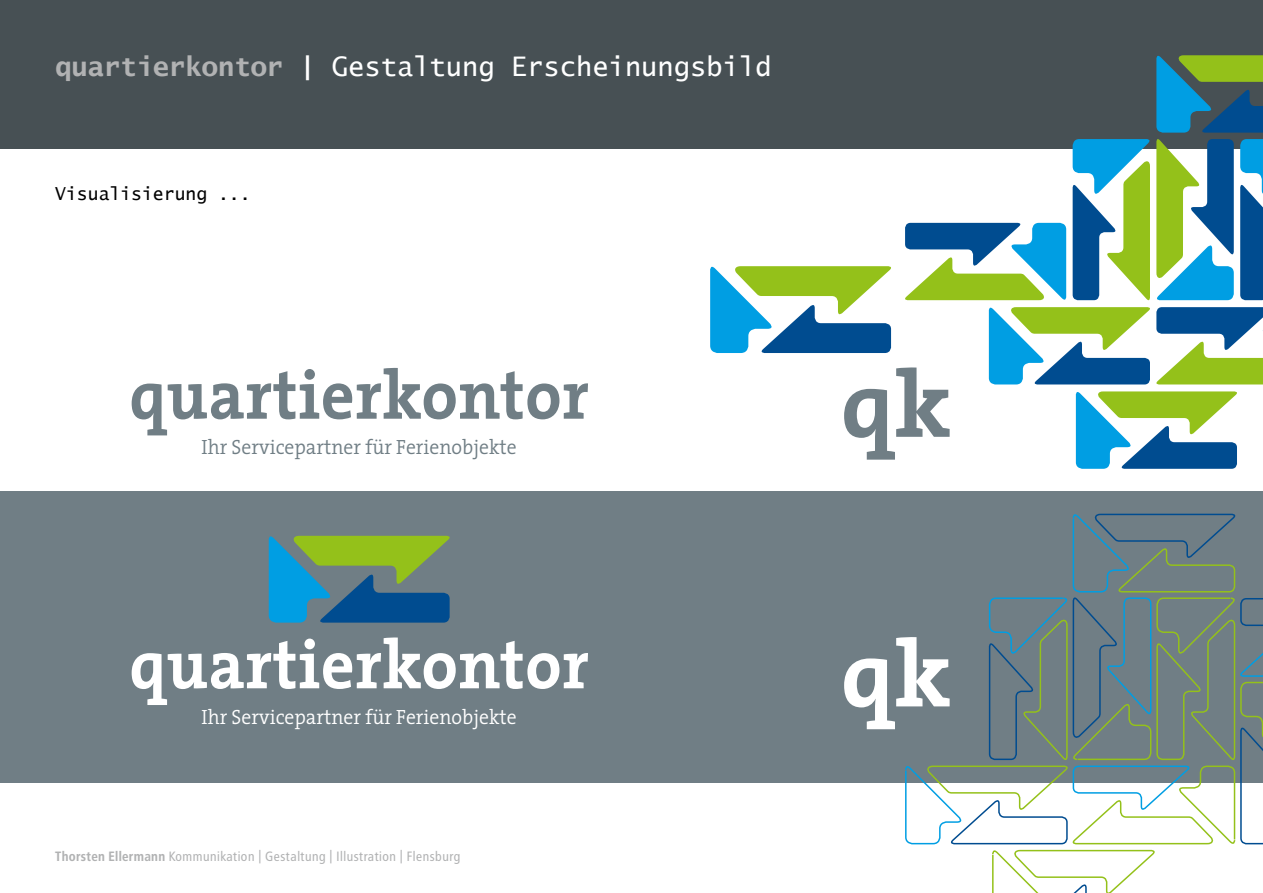
<style>
.page{position:relative;width:1263px;height:893px;background:#fff}
.page>*{position:absolute;margin:0;border:0;box-sizing:border-box;transform-origin:0 0}
.t1{font:700 69.45px "The Serif";letter-spacing:.005em;color:#707e85;scale:.95 1}
.t2{font:700 69.45px "The Serif";letter-spacing:.005em;color:#fff;scale:.95 1}
.t3{font:27px "Lucida Sans Typewriter";color:#fff}
.t4{font:300 20.7px "The Serif";color:#707e85;scale:.95 1}
.t5{font:300 20.7px "The Serif";color:#fff;scale:.95 1}
.t6{font:18px "Lucida Sans Typewriter";color:#000}
.t7{font:13.5px "Transit";color:#b1b2b3}
.s1{font-weight:700;color:#b1b2b3}
.s2{font-weight:700}
</style>
<div class="page">
<div style="left:0;top:491px;width:1263px;height:291px;background:#707e85"></div>
<div style="left:0;top:0;width:1263px;height:149px;background:#475054"></div>
<svg style="left:269px;top:535px;width:181px;height:88px"></svg>
<svg style="left:710px;top:55px;width:553px;height:414px"></svg>
<svg style="left:844px;top:513px;width:419px;height:380px"></svg>
<h2 class="t3" style="left:55px;top:51px;width:718px"><span class="s1">quartierkontor</span> <span class="s2">|</span> Gestaltung Erscheinungsbild</h2>
<h3 class="t6" style="left:55px;top:183px;width:197px">Visualisierung ...</h3>
<h1 class="t1" style="left:129px;top:337px;width:485px">quartierkontor</h1>
<h3 class="t4" style="left:202px;top:430px;width:333px">Ihr Servicepartner für Ferienobjekte</h3>
<h1 class="t2" style="left:129px;top:607px;width:485px">quartierkontor</h1>
<h3 class="t5" style="left:202px;top:700px;width:333px">Ihr Servicepartner für Ferienobjekte</h3>
<p class="t7" style="left:55px;top:849px;width:407px"><span class="s2">Thorsten Ellermann</span> Kommunikation | Gestaltung | Illustration | Flensburg</p>
</div>
